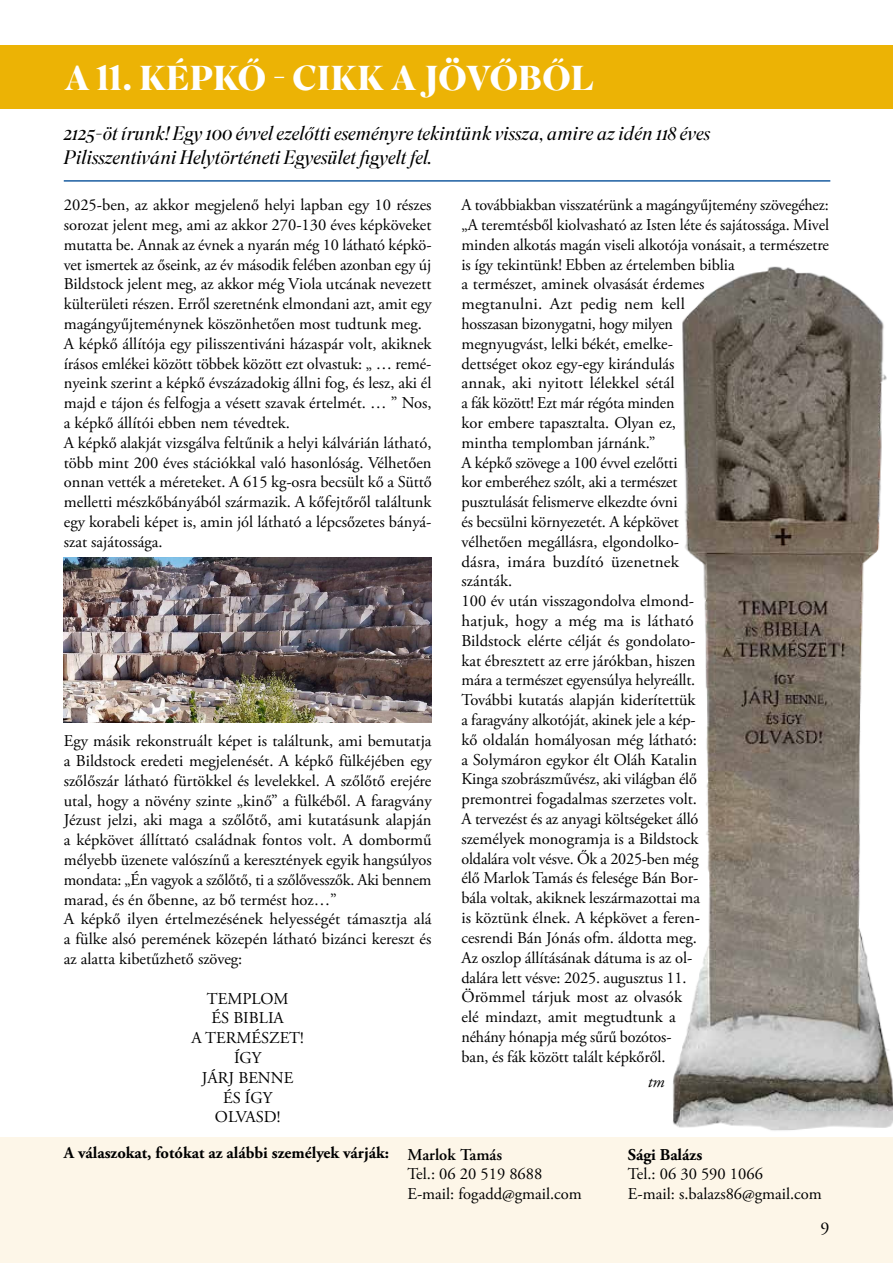
<style>
.page{position:relative;width:893px;height:1263px;background:#fff}
.page>*{position:absolute;margin:0;border:0;box-sizing:border-box;transform-origin:0 0}
.t1{font:700 34.5px "Superior Title";letter-spacing:.005em;color:#fff}
.t2{font:italic 300 19.5px/23.4px "Superior Title";color:#000}
.t3{font:18px "Adobe Garamond Pro";color:#000}
.t4{font:16.5px/19.8px "Adobe Garamond Pro";color:#000}
.t5{font:700 16.5px "Adobe Garamond Pro";color:#000}
.t6{font:600 16.5px "Adobe Garamond Pro";color:#000}
.t7{font:italic 16.5px "Adobe Garamond Pro";color:#000}
</style>
<div class="page">
<div style="left:0;top:45px;width:893px;height:64px;background:#ecb305"></div>
<div style="left:0;top:1137px;width:893px;height:126px;background:#fdf6e8"></div>
<hr style="left:64px;top:180px;width:766px;height:2px;background:#1a5da1">
<img style="left:64px;top:557px;width:368px;height:166px">
<img style="left:673px;top:266px;width:220px;height:865px">
<h1 class="t1" style="left:64px;top:56px;width:531px">A 11. KÉPKŐ - CIKK A JÖVŐBŐL</h1>
<p class="t2" style="left:64px;top:124px;width:648px">2125-öt írunk! Egy 100 évvel ezelőtti eseményre tekintünk vissza, amire az idén 118 éves<br>Pilisszentiváni Helytörténeti Egyesület figyelt fel.</p>
<p class="t4" style="left:64px;top:196px;width:369px">2025-ben, az akkor megjelenő helyi lapban egy 10 részes sorozat jelent meg, ami az akkor 270-130 éves képköveket mutatta be. Annak az évnek a nyarán még 10 látható képkö&shy;vet ismertek az őseink, az év második felében azonban egy új Bildstock jelent meg, az akkor még Viola utcának nevezett külterületi részen. Erről szeretnénk elmondani azt, amit egy magángyűjteménynek köszönhetően most tudtunk meg.<br>A képkő állítója egy pilisszentiváni házaspár volt, akiknek írásos emlékei között többek között ezt olvastuk: „ … remé&shy;nyeink szerint a képkő évszázadokig állni fog, és lesz, aki él majd e tájon és felfogja a vésett szavak értelmét. … ” Nos, a képkő állítói ebben nem tévedtek.<br>A képkő alakját vizsgálva feltűnik a helyi kálvárián látható, több mint 200 éves stációkkal való hasonlóság. Vélhetően onnan vették a méreteket. A 615 kg-osra becsült kő a Süttő melletti mészkőbányából származik. A kőfejtőről találtunk egy korabeli képet is, amin jól látható a lépcsőzetes bányá&shy;szat sajátossága.</p>
<p class="t4" style="left:461px;top:196px;width:369px">A továbbiakban visszatérünk a magángyűjtemény szövegéhez: „A teremtésből kiolvasható az Isten léte és sajátossága. Mivel minden alkotás magán viseli alkotója vonásait, a természetre is így tekintünk! Ebben az értelemben biblia<br>a természet, aminek olvasását érdemes<br>megtanulni. Azt pedig nem kell<br>hosszasan bizonygatni, hogy milyen<br>megnyugvást, lelki békét, emelke-<br>dettséget okoz egy-egy kirándulás<br>annak, aki nyitott lélekkel sétál<br>a fák között! Ezt már régóta minden<br>kor embere tapasztalta. Olyan ez,<br>mintha templomban járnánk.”<br>A képkő szövege a 100 évvel ezelőtti<br>kor emberéhez szólt, aki a természet<br>pusztulását felismerve elkezdte óvni<br>és becsülni környezetét. A képkövet<br>vélhetően megállásra, elgondolko-<br>dásra, imára buzdító üzenetnek<br>szánták.<br>100 év után visszagondolva elmond-<br>hatjuk, hogy a még ma is látható<br>Bildstock elérte célját és gondolato-<br>kat ébresztett az erre járókban, hiszen<br>mára a természet egyensúlya helyreállt.<br>További kutatás alapján kiderítettük<br>a faragvány alkotóját, akinek jele a kép-<br>kő oldalán homályosan még látható:<br>a Solymáron egykor élt Oláh Katalin<br>Kinga szobrászművész, aki világban élő<br>premontrei fogadalmas szerzetes volt.<br>A tervezést és az anyagi költségeket álló<br>személyek monogramja is a Bildstock<br>oldalára volt vésve. Ők a 2025-ben még<br>élő Marlok Tamás és felesége Bán Bor-<br>bála voltak, akiknek leszármazottai ma<br>is köztünk élnek. A képkövet a feren-<br>cesrendi Bán Jónás ofm. áldotta meg.<br>Az oszlop állításának dátuma is az ol-<br>dalára lett vésve: 2025. augusztus 11.<br>Örömmel tárjuk most az olvasók<br>elé mindazt, amit megtudtunk a<br>néhány hónapja még sűrű bozótos-<br>ban, és fák között talált képkőről.</p>
<p class="t4" style="left:64px;top:732px;width:369px">Egy másik rekonstruált képet is találtunk, ami bemutatja a Bildstock eredeti megjelenését. A képkő fülkéjében egy szőlőszár látható fürtökkel és levelekkel. A szőlőtő erejére utal, hogy a növény szinte „kinő” a fülkéből. A faragvány Jézust jelzi, aki maga a szőlőtő, ami kutatásunk alapján a képkövet állíttató családnak fontos volt. A dombormű mélyebb üzenete valószínű a keresztények egyik hangsúlyos mondata: „Én vagyok a szőlőtő, ti a szőlővesszők. Aki bennem marad, és én őbenne, az bő termést hoz…”<br>A képkő ilyen értelmezésének helyességét támasztja alá a fülke alsó peremének közepén látható bizánci kereszt és az alatta kibetűzhető szöveg:</p>
<p class="t4" style="left:192px;top:989px;width:114px;text-align:center">TEMPLOM<br>ÉS BIBLIA<br>A TERMÉSZET!<br>ÍGY<br>JÁRJ BENNE<br>ÉS ÍGY<br>OLVASD!</p>
<p class="t7" style="left:648px;top:1072px;width:18px">tm</p>
<p class="t5" style="left:64px;top:1143px;width:327px">A válaszokat, fotókat az alábbi személyek várják:</p>
<p class="t5" style="left:628px;top:1145px;width:76px">Sági Balázs</p>
<p class="t4" style="left:628px;top:1165px;width:195px">Tel.: 06 30 590 1066<br>E-mail: s.balazs86@gmail.com</p>
<p class="t6" style="left:407px;top:1145px;width:96px">Marlok Tamás</p>
<p class="t4" style="left:407px;top:1165px;width:176px">Tel.: 06 20 519 8688<br>E-mail: fogadd@gmail.com</p>
<p class="t3" style="left:820px;top:1217px;width:10px">9</p>
</div>
